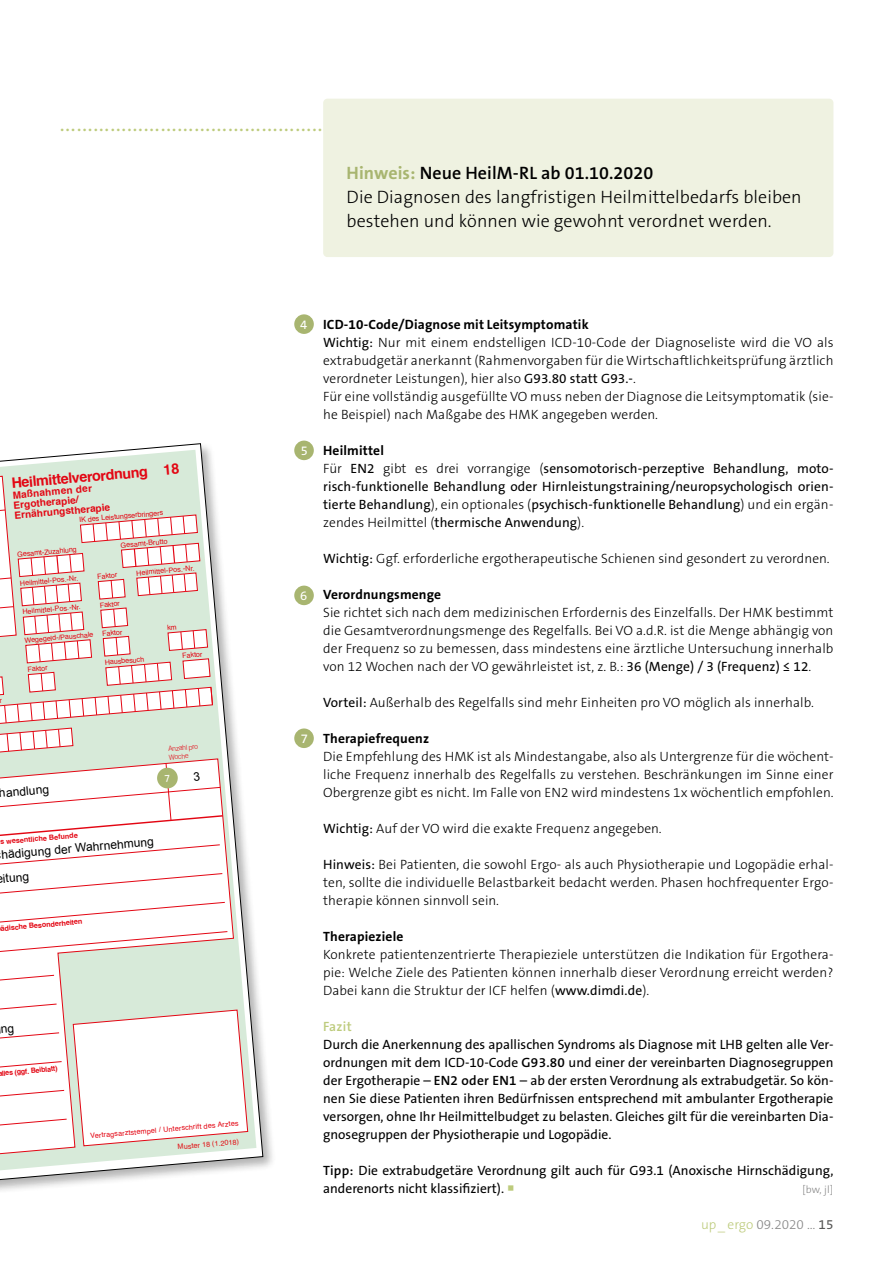
<style>
.page{position:relative;width:893px;height:1263px;background:#fff}
.page>*{position:absolute;margin:0;border:0;box-sizing:border-box;transform-origin:0 0}
.t1{font:300 18px/24px "The Sans B W3";letter-spacing:.005em;color:#000}
.t2{font:600 18px "The Sans B W6";letter-spacing:.005em;color:#000}
.t3{font:700 14.4px "Helvetica";color:#e30613}
.t4{font:300 13.5px/18px "The Sans B W3";letter-spacing:.01em;color:#000;text-align:justify}
.t5{font:13.5px/18px "The Sans B W5 Plain";color:#000;text-align:justify}
.t6{font:700 13.5px "The Sans B W7";letter-spacing:.01em;color:#000}
.t7{font:300 13.5px "The Sans B W3";color:#878787}
.t8{font:600 13.5px "The Sans B W6";letter-spacing:.02em;color:#bdcb7c}
.t9{font:12.9px "The Sans B W5 Plain";color:#fff}
.t10{font:12px/24px "Arial";color:#000}
.t11{font:300 10.5px "The Sans B W3";color:#878787}
.t12{font:700 10.05px/10.2px "Helvetica";color:#e30613}
.t13{font:7.2px "Helvetica";color:#e30613}
.t14{font:700 7.2px "Helvetica";color:#e30613}
.t15{font:7.2px "Helvetica";color:#e11317}
.t16{font:300 7.2px/8.4px "Helvetica";color:#e30613;scale:.93 1}
.s1{font-family:"The Sans B W7";font-weight:700;color:#a8b570}
.s2{font-family:"The Sans B W5 Plain";font-weight:400}
.s3{font-family:"The Sans B W3";font-weight:300}
.s4{font-family:"The Sans B W6";font-weight:600}
.s5{color:#bdcb7c}
.s6{font-family:"The Sans B W5 Plain";font-weight:400;color:#575756}
</style>
<div class="page">
<svg style="left:0;top:443px;width:263px;height:748px"></svg>
<div style="left:294px;top:314px;width:20px;height:20px;background:#a8b570;border-radius:50%"></div>
<div style="left:294px;top:441px;width:20px;height:19px;background:#a8b570;border-radius:50%"></div>
<div style="left:294px;top:586px;width:20px;height:19px;background:#a8b570;border-radius:50%"></div>
<div style="left:294px;top:728px;width:20px;height:20px;background:#a8b570;border-radius:50%"></div>
<div style="left:323px;top:99px;width:510px;height:158px;background:#eff2e1;border-radius:4px"></div>
<svg style="left:0;top:476px;width:213px;height:281px"></svg>
<svg style="left:0;top:763px;width:248px;height:383px"></svg>
<p class="t3" style="left:11px;top:472px;width:170px;rotate:-5deg">Heilmittelverordnung 18</p>
<p class="t12" style="left:12px;top:490px;width:98px;rotate:-5deg">Maßnahmen der<br>Ergotherapie/<br>Ernährungstherapie</p>
<p class="t13" style="left:79px;top:514px;width:86px;rotate:-5deg">IK des Leistungserbringers</p>
<p class="t13" style="left:17px;top:549px;width:61px;rotate:-5deg">Gesamt-Zuzahlung</p>
<p class="t13" style="left:19px;top:578px;width:60px;rotate:-5deg">Heilmittel-Pos.-Nr.</p>
<p class="t13" style="left:22px;top:606px;width:60px;rotate:-5deg">Heilmittel-Pos.-Nr.</p>
<p class="t13" style="left:120px;top:540px;width:49px;rotate:-5deg">Gesamt-Brutto</p>
<p class="t13" style="left:97px;top:571px;width:22px;rotate:-5deg">Faktor</p>
<p class="t13" style="left:99px;top:599px;width:22px;rotate:-5deg">Faktor</p>
<p class="t13" style="left:136px;top:567px;width:60px;rotate:-5deg">Heilmittel-Pos.-Nr.</p>
<p class="t13" style="left:24px;top:635px;width:71px;rotate:-5deg">Wegegeld-/Pauschale</p>
<p class="t13" style="left:27px;top:664px;width:22px;rotate:-5deg">Faktor</p>
<p class="t13" style="left:102px;top:628px;width:22px;rotate:-5deg">Faktor</p>
<p class="t13" style="left:104px;top:657px;width:41px;rotate:-5deg">Hausbesuch</p>
<p class="t13" style="left:182px;top:650px;width:22px;rotate:-5deg">Faktor</p>
<p class="t10" style="left:-2px;top:781px;width:51px;rotate:-5deg">handlung</p>
<p class="t14" style="left:0;top:836px;width:79px;rotate:-5deg">s wesentliche Befunde</p>
<p class="t10" style="left:0;top:843px;width:155px;rotate:-5deg">hädigung der Wahrnehmung itung</p>
<p class="t14" style="left:0;top:922px;width:84px;rotate:-5deg">ädische Besonderheiten</p>
<p class="t16" style="left:168px;top:744px;width:34px;rotate:-5deg">Anzahl pro<br>Woche</p>
<p class="t14" style="left:-2px;top:1068px;width:61px;rotate:-5deg">alles (ggf. Beiblatt)</p>
<p class="t13" style="left:90px;top:1130px;width:150px;rotate:-5deg">Vertragsarztstempel / Unterschrift des Arztes</p>
<p class="t15" style="left:177px;top:1141px;width:63px;rotate:-5deg">Muster 18 (1.2018)</p>
<h1 class="t2" style="left:347px;top:161px;width:308px"><span class="s1">Hinweis:</span> Neue HeilM-RL ab 01.10.2020</h1>
<h1 class="t1" style="left:347px;top:185px;width:457px">Die Diagnosen des langfristigen Heilmittelbedarfs bleiben bestehen und können wie gewohnt verordnet werden.</h1>
<p class="t9" style="left:300px;top:316px;width:9px">4</p>
<p class="t9" style="left:301px;top:442px;width:9px">5</p>
<p class="t9" style="left:300px;top:587px;width:9px">6</p>
<p class="t9" style="left:301px;top:730px;width:9px">7</p>
<p class="t6" style="left:323px;top:316px;width:267px">ICD-10-Code/Diagnose mit Leitsymptomatik</p>
<p class="t4" style="left:323px;top:334px;width:512px;text-align:left"><span class="s2">Wichtig:</span> Nur mit einem endstelligen ICD-10-Code der Diagnoseliste wird die VO als extrabudgetär anerkannt (Rahmenvorgaben für die Wirtschaftlichkeitsprüfung ärztlich verordneter Leistungen), hier also <span class="s2">G93.80 statt G93.-</span>.<br>Für eine vollständig ausgefüllte VO muss neben der Diagnose die Leitsymptomatik (sie&shy;he Beispiel) nach Maßgabe des HMK angegeben werden.</p>
<p class="t6" style="left:323px;top:442px;width:62px">Heilmittel</p>
<p class="t5" style="left:323px;top:460px;width:512px"><span class="s3">Für</span> EN2 <span class="s3">gibt es drei vorrangige (</span>sensomotorisch-perzeptive Behandlung, moto&shy;risch-funktionelle Behandlung oder Hirnleistungstraining/neuropsychologisch orien&shy;tierte Behandlung<span class="s3">), ein optionales (</span>psychisch-funktionelle Behandlung<span class="s3">) und ein ergän-</span></p>
<p class="t4" style="left:323px;top:514px;width:263px">zendes Heilmittel (<span class="s2">thermische Anwendung</span>).</p>
<p class="t4" style="left:323px;top:550px;width:508px"><span class="s2">Wichtig:</span> Ggf. erforderliche ergotherapeutische Schienen sind gesondert zu verordnen.</p>
<p class="t6" style="left:323px;top:586px;width:120px">Verordnungsmenge</p>
<p class="t4" style="left:323px;top:604px;width:512px">Sie richtet sich nach dem medizinischen Erfordernis des Einzelfalls. Der HMK bestimmt die Gesamtverordnungsmenge des Regelfalls. Bei VO a.d.R. ist die Menge abhängig von der Frequenz so zu bemessen, dass mindestens eine ärztliche Untersuchung innerhalb von 12 Wochen nach der VO gewährleistet ist, z. B.: <span class="s2">36 (Menge) / 3 (Frequenz) ≤ 12</span>.</p>
<p class="t4" style="left:323px;top:694px;width:492px"><span class="s2">Vorteil:</span> Außerhalb des Regelfalls sind mehr Einheiten pro VO möglich als innerhalb.</p>
<p class="t6" style="left:323px;top:730px;width:108px">Therapiefrequenz</p>
<p class="t4" style="left:323px;top:748px;width:512px">Die Empfehlung des HMK ist als Mindestangabe, also als Untergrenze für die wöchent&shy;liche Frequenz innerhalb des Regelfalls zu verstehen. Beschränkungen im Sinne einer Obergrenze gibt es nicht. Im Falle von EN2 wird mindestens 1x wöchentlich empfohlen.</p>
<p class="t4" style="left:323px;top:820px;width:340px"><span class="s2">Wichtig:</span> Auf der VO wird die exakte Frequenz angegeben.</p>
<p class="t4" style="left:323px;top:856px;width:512px"><span class="s2">Hinweis:</span> Bei Patienten, die sowohl Ergo- als auch Physiotherapie und Logopädie erhal&shy;ten, sollte die individuelle Belastbarkeit bedacht werden. Phasen hochfrequenter Ergo&shy;therapie können sinnvoll sein.</p>
<p class="t6" style="left:323px;top:928px;width:82px">Therapieziele</p>
<p class="t4" style="left:323px;top:946px;width:512px">Konkrete patientenzentrierte Therapieziele unterstützen die Indikation für Ergothera&shy;pie: Welche Ziele des Patienten können innerhalb dieser Verordnung erreicht werden?<br>Dabei kann die Struktur der ICF helfen (<span class="s2">www.dimdi.de</span>).</p>
<p class="t8" style="left:323px;top:1018px;width:30px">Fazit</p>
<p class="t5" style="left:323px;top:1036px;width:512px">Durch die Anerkennung des apallischen Syndroms als Diagnose mit LHB gelten alle Ver&shy;ordnungen mit dem ICD-10-Code <span class="s4">G93.80</span> und einer der vereinbarten Diagnosegruppen der Ergotherapie – <span class="s4">EN2 oder EN1</span> – ab der ersten Verordnung als extrabudgetär. So kön&shy;nen Sie diese Patienten ihren Bedürfnissen entsprechend mit ambulanter Ergotherapie versorgen, ohne Ihr Heilmittelbudget zu belasten. Gleiches gilt für die vereinbarten Dia&shy;gnosegruppen der Physiotherapie und Logopädie.</p>
<p class="t5" style="left:323px;top:1162px;width:512px"><span class="s4">Tipp:</span> Die extrabudgetäre Verordnung gilt auch für G93.1 (Anoxische Hirnschädigung, anderenorts nicht klassifiziert). <span class="s5">○</span></p>
<p class="t11" style="left:802px;top:1183px;width:32px">[bw, jl]</p>
<p class="t7" style="left:701px;top:1216px;width:134px"><span class="s5">up _ ergo</span> 09.2020 ... <span class="s6">15</span></p>
</div>
